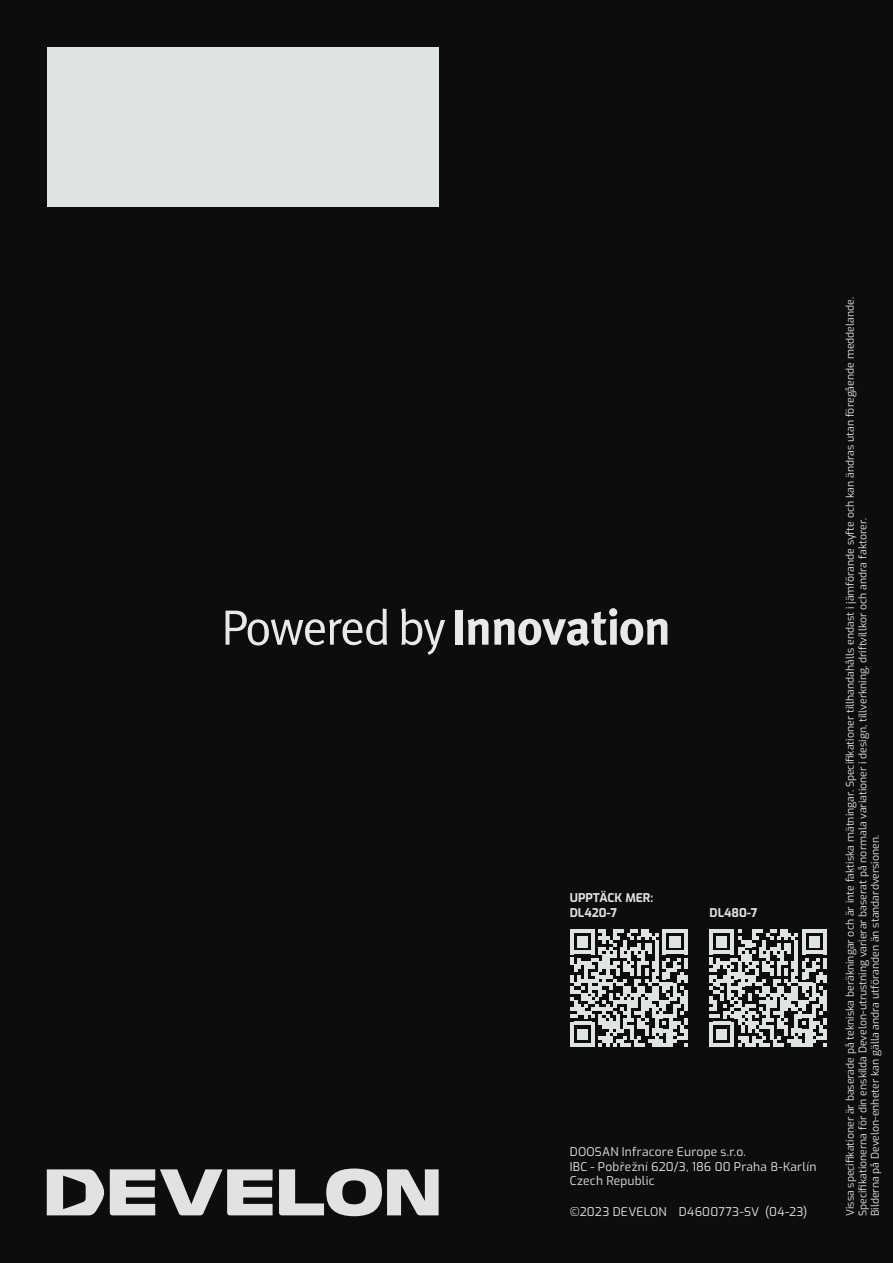
<style>
.page{position:relative;width:893px;height:1263px;background:#0d0d0d}
.page>*{position:absolute;margin:0;border:0;box-sizing:border-box;transform-origin:0 0}
.t1{font:12px/14.4px "Exo";letter-spacing:.02em;color:#e0e3e4}
.t2{font:700 12px/15px "Exo";color:#e0e3e4}
.t3{font:10.5px/12.6px "Exo";color:#e0e3e4}
</style>
<div class="page">
<svg style="left:47px;top:1169px;width:57px;height:46px"></svg>
<svg style="left:110px;top:1168px;width:329px;height:48px"></svg>
<div style="left:47px;top:47px;width:392px;height:159px;background:#e0e3e4"></div>
<svg style="left:226px;top:608px;width:161px;height:37px"></svg>
<svg style="left:401px;top:608px;width:44px;height:47px"></svg>
<div style="left:455px;top:610px;width:7px;height:35px;background:#e7e9ea"></div>
<svg style="left:468px;top:619px;width:20px;height:26px"></svg>
<svg style="left:494px;top:608px;width:173px;height:38px"></svg>
<svg style="left:570px;top:929px;width:117px;height:117px"></svg>
<svg style="left:709px;top:929px;width:118px;height:117px"></svg>
<p class="t2" style="left:570px;top:889px;width:85px">UPPTÄCK MER:<br>DL420-7</p>
<p class="t2" style="left:710px;top:904px;width:49px">DL480-7</p>
<p class="t1" style="left:570px;top:1144px;width:248px">DOOSAN Infracore Europe s.r.o.<br>IBC - Pobřežní 620/3, 186 00 Praha 8-Karlín<br>Czech Republic</p>
<p class="t1" style="left:570px;top:1204px;width:239px">©2023 DEVELON D4600773-SV (04-23)</p>
<p class="t3" style="left:843px;top:1216px;width:920px;rotate:-90deg">Vissa specifikationer är baserade på tekniska beräkningar och är inte faktiska mätningar. Specifikationer tillhandahålls endast i jämförande syfte och kan ändras utan föregående meddelande.<br>Specifikationerna för din enskilda Develon-utrustning varierar baserat på normala variationer i design, tillverkning, driftvillkor och andra faktorer.<br>Bilderna på Develon-enheter kan gälla andra utföranden än standardversionen.</p>
</div>
